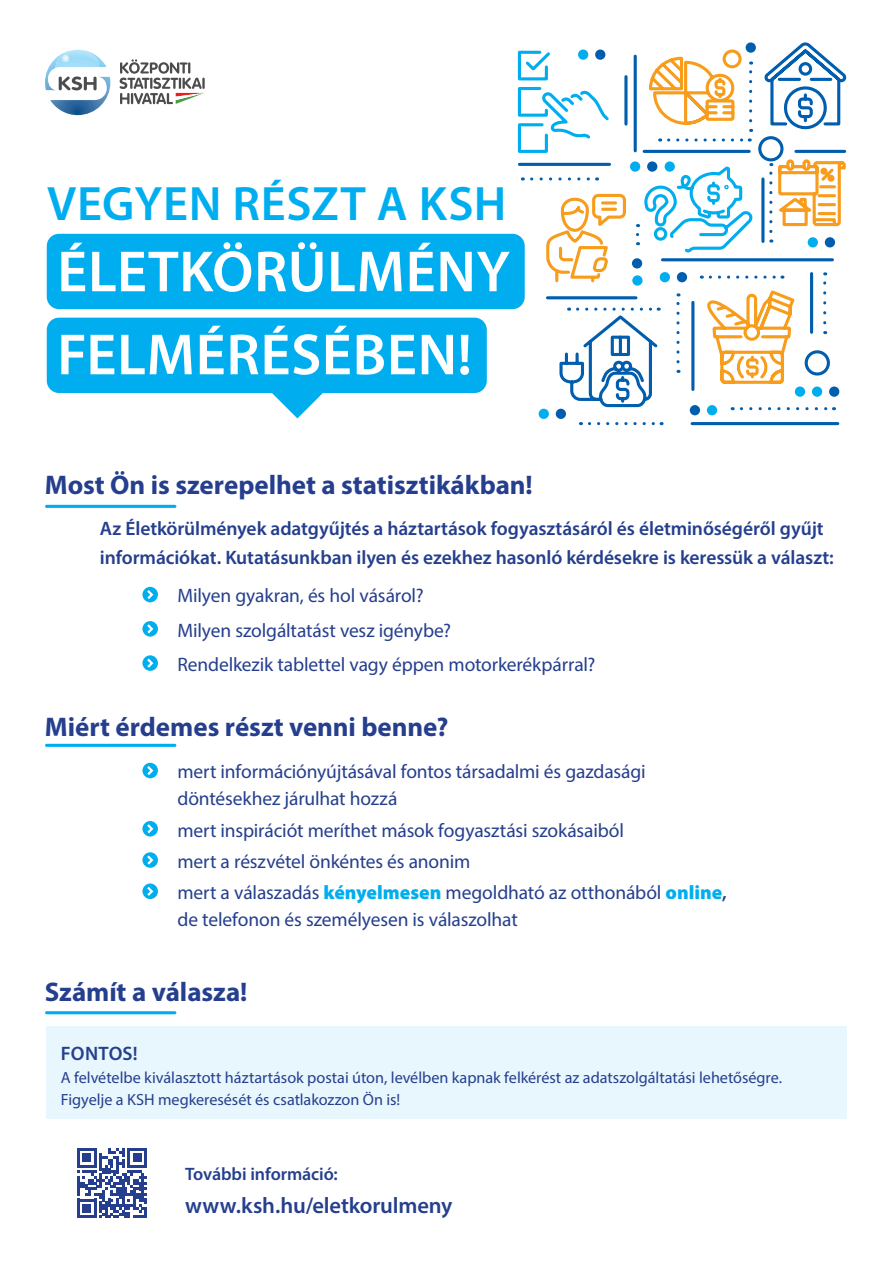
<style>
.page{position:relative;width:893px;height:1263px;background:#fff}
.page>*{position:absolute;margin:0;border:0;box-sizing:border-box;transform-origin:0 0}
.t1{font:600 58.5px/82.9px "Myriad Pro";letter-spacing:.01em;color:#fff}
.t2{font:600 48.45px "Myriad Pro";letter-spacing:.01em;color:#00aeef}
.t3{font:700 27px "Myriad Pro";color:#253f8e}
.t4{font:600 22.5px "Myriad Pro";letter-spacing:-.005em;color:#253f8e}
.t5{font:19.5px/34.2px "Myriad Pro";letter-spacing:-.005em;color:#253f8e}
.t6{font:600 19.5px/28.5px "Myriad Pro";letter-spacing:-.005em;color:#253f8e}
.t7{font:600 18px "Myriad Pro";letter-spacing:-.005em;color:#253f8e}
.t8{font:16.2px/22.5px "Myriad Pro";color:#253f8e}
.s1{font-weight:900;color:#00aeef}
.s2{font-weight:600}
</style>
<div class="page">
<svg style="left:45px;top:50px;width:65px;height:65px"></svg>
<svg style="left:120px;top:59px;width:85px;height:45px"></svg>
<div style="left:47px;top:234px;width:478px;height:75px;background:#00aeef;border-radius:12px"></div>
<div style="left:47px;top:318px;width:440px;height:75px;background:#00aeef;border-radius:12px"></div>
<svg style="left:272px;top:393px;width:51px;height:25px"></svg>
<svg style="left:142px;top:587px;width:16px;height:15px"></svg>
<svg style="left:145px;top:588px;width:10px;height:13px"></svg>
<svg style="left:142px;top:621px;width:16px;height:16px"></svg>
<svg style="left:145px;top:622px;width:10px;height:14px"></svg>
<svg style="left:142px;top:655px;width:16px;height:16px"></svg>
<svg style="left:145px;top:656px;width:10px;height:14px"></svg>
<svg style="left:142px;top:763px;width:16px;height:15px"></svg>
<svg style="left:145px;top:763px;width:10px;height:14px"></svg>
<svg style="left:142px;top:821px;width:16px;height:15px"></svg>
<svg style="left:145px;top:822px;width:10px;height:14px"></svg>
<svg style="left:142px;top:852px;width:16px;height:16px"></svg>
<svg style="left:145px;top:853px;width:10px;height:14px"></svg>
<svg style="left:142px;top:883px;width:16px;height:16px"></svg>
<svg style="left:145px;top:884px;width:10px;height:14px"></svg>
<svg style="left:77px;top:1148px;width:70px;height:70px"></svg>
<svg style="left:707px;top:290px;width:88px;height:94px"></svg>
<div style="left:723px;top:49px;width:19px;height:19px;border:3px solid #f89c1c;border-radius:50%"></div>
<svg style="left:649px;top:55px;width:87px;height:70px"></svg>
<hr style="left:519px;top:163px;width:90px;height:3px;background:#015dad">
<hr style="left:47px;top:505px;width:128px;height:3px;background:#00aeef">
<hr style="left:47px;top:744px;width:128px;height:3px;background:#00aeef">
<hr style="left:47px;top:1011px;width:128px;height:3px;background:#00aeef">
<hr style="left:644px;top:150px;width:105px;height:3px;background:#015dad">
<hr style="left:796px;top:150px;width:49px;height:3px;background:#015dad">
<hr style="left:547px;top:296px;width:89px;height:3px;background:#015dad">
<hr style="left:662px;top:258px;width:170px;height:3px;background:#015dad">
<hr style="left:692px;top:422px;width:146px;height:3px;background:#015dad">
<hr style="left:634px;top:56px;width:3px;height:95px;background:#015dad">
<hr style="left:624px;top:77px;width:3px;height:47px;background:#015dad">
<hr style="left:810px;top:274px;width:3px;height:58px;background:#015dad">
<hr style="left:691px;top:302px;width:3px;height:87px;background:#015dad">
<hr style="left:761px;top:179px;width:3px;height:62px;background:#015dad">
<svg style="left:532px;top:177px;width:66px;height:4px"></svg>
<svg style="left:669px;top:138px;width:81px;height:4px"></svg>
<svg style="left:559px;top:308px;width:101px;height:101px"></svg>
<svg style="left:741px;top:407px;width:93px;height:3px"></svg>
<svg style="left:710px;top:276px;width:73px;height:3px"></svg>
<svg style="left:589px;top:422px;width:73px;height:3px"></svg>
<svg style="left:749px;top:61px;width:3px;height:60px"></svg>
<svg style="left:636px;top:163px;width:117px;height:90px"></svg>
<svg style="left:823px;top:272px;width:3px;height:51px"></svg>
<svg style="left:676px;top:293px;width:4px;height:69px"></svg>
<div style="left:647px;top:161px;width:10px;height:11px;background:#015dad;border-radius:50%"></div>
<div style="left:829px;top:386px;width:10px;height:11px;background:#015dad;border-radius:50%"></div>
<div style="left:825px;top:237px;width:10px;height:10px;background:#015dad;border-radius:50%"></div>
<div style="left:556px;top:409px;width:10px;height:10px;background:#015dad;border-radius:50%"></div>
<div style="left:707px;top:405px;width:10px;height:10px;background:#00aeef;border-radius:50%"></div>
<div style="left:677px;top:272px;width:10px;height:10px;background:#015dad;border-radius:50%"></div>
<div style="left:632px;top:258px;width:10px;height:10px;background:#015dad;border-radius:50%"></div>
<div style="left:630px;top:161px;width:10px;height:11px;background:#00aeef;border-radius:50%"></div>
<div style="left:812px;top:386px;width:10px;height:11px;background:#00aeef;border-radius:50%"></div>
<div style="left:665px;top:161px;width:10px;height:11px;background:#00aeef;border-radius:50%"></div>
<div style="left:795px;top:386px;width:10px;height:11px;background:#00aeef;border-radius:50%"></div>
<div style="left:808px;top:237px;width:10px;height:10px;background:#00aeef;border-radius:50%"></div>
<div style="left:539px;top:409px;width:10px;height:10px;background:#00aeef;border-radius:50%"></div>
<div style="left:690px;top:405px;width:10px;height:10px;background:#015dad;border-radius:50%"></div>
<div style="left:660px;top:272px;width:10px;height:10px;background:#00aeef;border-radius:50%"></div>
<div style="left:632px;top:275px;width:11px;height:11px;background:#00aeef;border-radius:50%"></div>
<svg style="left:764px;top:42px;width:83px;height:88px"></svg>
<div style="left:805px;top:350px;width:25px;height:26px;border:3px solid #015dad;border-radius:50%"></div>
<div style="left:758px;top:136px;width:25px;height:25px;border:3px solid #015dad;border-radius:50%"></div>
<svg style="left:769px;top:158px;width:77px;height:73px"></svg>
<div style="left:783px;top:177px;width:30px;height:15px;background:#fff"></div>
<div style="left:746px;top:42px;width:10px;height:11px;background:#015dad;border-radius:50%"></div>
<div style="left:46px;top:1026px;width:801px;height:93px;background:#e8f6fd"></div>
<svg style="left:517px;top:49px;width:92px;height:104px"></svg>
<svg style="left:546px;top:193px;width:80px;height:90px"></svg>
<h2 class="t2" style="left:47px;top:173px;width:461px">VEGYEN RÉSZT A KSH</h2>
<h1 class="t1" style="left:57px;top:229px;width:454px">ÉLETKÖRÜLMÉNY<br>FELMÉRÉSÉBEN!</h1>
<h3 class="t3" style="left:45px;top:467px;width:489px">Most Ön is szerepelhet a statisztikákban!</h3>
<p class="t6" style="left:100px;top:514px;width:735px">Az Életkörülmények adatgyűjtés a háztartások fogyasztásáról és életminőségéről gyűjt információkat. Kutatásunkban ilyen és ezekhez hasonló kérdésekre is keressük a választ:</p>
<p class="t5" style="left:177px;top:578px;width:420px">Milyen gyakran, és hol vásárol?<br>Milyen szolgáltatást vesz igénybe?<br>Rendelkezik tablettel vagy éppen motorkerékpárral?</p>
<h3 class="t3" style="left:45px;top:710px;width:405px">Miért érdemes részt venni benne?</h3>
<p class="t5" style="left:177px;top:758px;width:470px;line-height:27px">mert információnyújtásával fontos társadalmi és gazdasági döntésekhez járulhat hozzá</p>
<p class="t5" style="left:177px;top:814px;width:551px;line-height:31.2px">mert inspirációt meríthet mások fogyasztási szokásaiból<br>mert a részvétel önkéntes és anonim<br>mert a válaszadás <span class="s1">kényelmesen</span> megoldható az otthonából <span class="s1">online</span><span class="s2">,</span></p>
<p class="t5" style="left:177px;top:902px;width:342px">de telefonon és személyesen is válaszolhat</p>
<h3 class="t3" style="left:45px;top:974px;width:204px">Számít a válasza!</h3>
<p class="t6" style="left:61px;top:1039px;width:78px">FONTOS!</p>
<p class="t8" style="left:61px;top:1066px;width:723px">A felvételbe kiválasztott háztartások postai úton, levélben kapnak felkérést az adatszolgáltatási lehetőségre.<br>Figyelje a KSH megkeresését és csatlakozzon Ön is!</p>
<p class="t7" style="left:185px;top:1162px;width:154px">További információ:</p>
<p class="t4" style="left:185px;top:1191px;width:269px">www.ksh.hu/eletkorulmeny</p>
</div>
